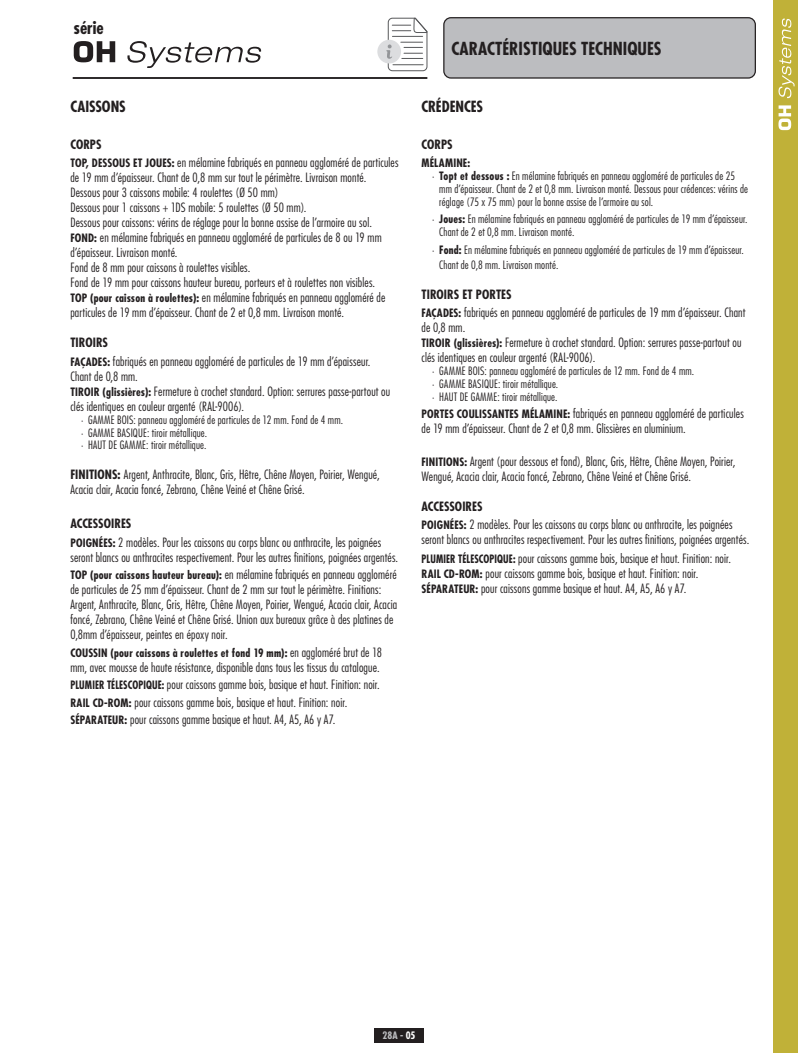
<style>
.page{position:relative;width:798px;height:1053px;background:#fff}
.page>*{position:absolute;margin:0;border:0;box-sizing:border-box;transform-origin:0 0}
.TITOLS_GENERALS_ESP{font:700 condensed 17.5px "Futura Std";color:#231f20}
.Text_Normal{font:700 condensed 15px "Futura Std";letter-spacing:-.005em;color:#231f20}
.Text_Normal-2{font:300 condensed 12.5px/15px "Futura Std";letter-spacing:.01em;color:#231f20}
.Text_Normal-3{font:700 condensed 12.5px "Futura Std";color:#231f20}
.t1{font:300 condensed 11.25px/12.8px "Futura Std";letter-spacing:.015em;color:#231f20}
.Text_Normal-4{font:700 condensed 11.25px "Futura Std";letter-spacing:.01em;color:#231f20}
.t2{font:700 condensed 10px "Futura Std";color:#bcbdc0}
.s1{font-weight:700;font-size:11.25px}
.s2{font-weight:700}
.s3{font-weight:300;font-size:12.5px}
.s4{color:#fff}
</style>
<div class="page">
<div style="left:772px;top:0;width:25px;height:1052px;background:#c0b138"></div>
<svg style="left:778px;top:105px;width:12px;height:25px"></svg>
<svg style="left:778px;top:19px;width:16px;height:79px"></svg>
<hr style="left:73px;top:77px;width:354px;height:2px;background:#231f20">
<svg style="left:74px;top:41px;width:41px;height:21px"></svg>
<svg style="left:127px;top:41px;width:134px;height:27px"></svg>
<div style="left:443px;top:18px;width:312px;height:60px;background:#bcbdc0;border-radius:7px"></div>
<div style="left:443px;top:17px;width:312px;height:62px;border:1px solid #231f20;border-radius:7px"></div>
<div style="left:374px;top:1028px;width:49px;height:14px;background:#231f20"></div>
<div style="left:377px;top:40px;width:24px;height:23px;background:#dcdddf;border-radius:50%"></div>
<svg style="left:386px;top:17px;width:42px;height:55px"></svg>
<hr style="left:392px;top:36px;width:30px;height:1px;background:#57585a">
<hr style="left:393px;top:64px;width:30px;height:1px;background:#57585a">
<h1 class="TITOLS_GENERALS_ESP" style="left:73px;top:17px;width:32px">série</h1>
<p class="Text_Normal" style="left:70px;top:97px;width:57px">CAISSONS</p>
<p class="Text_Normal-3" style="left:70px;top:136px;width:33px">CORPS</p>
<p class="Text_Normal-2" style="left:70px;top:155px;width:329px"><span class="s1">TOP, DESSOUS ET JOUES:</span> en mélamine fabriqués en panneau aggloméré de particules de 19 mm d’épaisseur. Chant de 0,8 mm sur tout le périmètre. Livraison monté.</p>
<p class="Text_Normal-2" style="left:70px;top:185px;width:210px">Dessous pour 3 caissons mobile: 4 roulettes (Ø 50 mm)</p>
<p class="Text_Normal-2" style="left:70px;top:200px;width:237px">Dessous pour 1 caissons + 1DS mobile: 5 roulettes (Ø 50 mm).</p>
<p class="Text_Normal-2" style="left:70px;top:215px;width:303px">Dessous pour caissons: vérins de réglage pour la bonne assise de l’armoire au sol.</p>
<p class="Text_Normal-2" style="left:70px;top:230px;width:313px"><span class="s1">FOND:</span> en mélamine fabriqués en panneau aggloméré de particules de 8 ou 19 mm d’épaisseur. Livraison monté.<br>Fond de 8 mm pour caissons à roulettes visibles.<br>Fond de 19 mm pour caissons hauteur bureau, porteurs et à roulettes non visibles.</p>
<p class="Text_Normal-2" style="left:70px;top:290px;width:316px"><span class="s1">TOP (pour caisson à roulettes):</span> en mélamine fabriqués en panneau aggloméré de particules de 19 mm d’épaisseur. Chant de 2 et 0,8 mm. Livraison monté.</p>
<p class="Text_Normal-3" style="left:70px;top:335px;width:39px">TIROIRS</p>
<p class="Text_Normal-2" style="left:70px;top:354px;width:301px"><span class="s1">FAÇADES:</span> fabriqués en panneau aggloméré de particules de 19 mm d’épaisseur.<br>Chant de 0,8 mm.</p>
<p class="Text_Normal-2" style="left:70px;top:384px;width:321px"><span class="s1">TIROIR (glissières):</span> Fermeture à crochet standard. Option: serrures passe-partout ou clés identiques en couleur argenté (RAL-9006).</p>
<p class="t1" style="left:81px;top:413px;width:263px">∙ GAMME BOIS: panneau aggloméré de particules de 12 mm. Fond de 4 mm.</p>
<p class="t1" style="left:81px;top:426px;width:128px">∙ GAMME BASIQUE: tiroir métallique.</p>
<p class="t1" style="left:81px;top:439px;width:127px">∙ HAUT DE GAMME: tiroir métallique.</p>
<p class="Text_Normal-2" style="left:70px;top:467px;width:310px"><span class="s2">FINITIONS:</span> Argent, Anthracite, Blanc, Gris, Hêtre, Chêne Moyen, Poirier, Wengué,<br>Acacia clair, Acacia foncé, Zebrano, Chêne Veiné et Chêne Grisé.</p>
<p class="Text_Normal-3" style="left:70px;top:515px;width:63px">ACCESSOIRES</p>
<p class="Text_Normal-2" style="left:70px;top:534px;width:329px"><span class="s1">POIGNÉES:</span> 2 modèles. Pour les caissons au corps blanc ou anthracite, les poignées seront blancs ou anthracites respectivement. Pour les autres finitions, poignées argentés.</p>
<p class="Text_Normal-2" style="left:70px;top:567px;width:328px"><span class="s1">TOP (pour caissons hauteur bureau):</span> en mélamine fabriqués en panneau aggloméré de particules de 25 mm d’épaisseur. Chant de 2 mm sur tout le périmètre. Finitions:<br>Argent, Anthracite, Blanc, Gris, Hêtre, Chêne Moyen, Poirier, Wengué, Acacia clair, Acacia foncé, Zebrano, Chêne Veiné et Chêne Grisé. Union aux bureaux grâce à des platines de 0,8mm d’épaisseur, peintes en époxy noir.</p>
<p class="Text_Normal-4" style="left:70px;top:645px;width:313px">COUSSIN (pour caissons à roulettes et fond 19 mm): <span class="s3">en aggloméré brut de 18</span></p>
<p class="Text_Normal-2" style="left:70px;top:659px;width:310px">mm, avec mousse de haute résistance, disponible dans tous les tissus du catalogue.</p>
<p class="Text_Normal-2" style="left:70px;top:677px;width:311px"><span class="s1">PLUMIER TÉLESCOPIQUE:</span> pour caissons gamme bois, basique et haut. Finition: noir.</p>
<p class="Text_Normal-2" style="left:70px;top:694px;width:278px"><span class="s1">RAIL CD-ROM:</span> pour caissons gamme bois, basique et haut. Finition: noir.</p>
<p class="Text_Normal-2" style="left:70px;top:712px;width:266px"><span class="s1">SÉPARATEUR:</span> pour caissons gamme basique et haut. A4, A5, A6 y A7.</p>
<p class="TITOLS_GENERALS_ESP" style="left:451px;top:38px;width:211px">CARACTÉRISTIQUES TECHNIQUES</p>
<p class="Text_Normal" style="left:421px;top:97px;width:63px">CRÉDENCES</p>
<p class="Text_Normal-3" style="left:421px;top:136px;width:33px">CORPS</p>
<p class="Text_Normal-4" style="left:421px;top:156px;width:50px">MÉLAMINE:</p>
<p class="t1" style="left:439px;top:169px;width:310px;text-indent:-7px">∙ <span class="s2">Topt et dessous :</span> En mélamine fabriqués en panneau aggloméré de particules de 25 mm d’épaisseur. Chant de 2 et 0,8 mm. Livraison monté. Dessous pour crédences: vérins de réglage (75 x 75 mm) pour la bonne assise de l’armoire au sol.</p>
<p class="t1" style="left:439px;top:213px;width:310px;text-indent:-7px">∙ <span class="s2">Joues:</span> En mélamine fabriqués en panneau aggloméré de particules de 19 mm d’épaisseur.<br>Chant de 2 et 0,8 mm. Livraison monté.</p>
<p class="t1" style="left:439px;top:242px;width:306px;line-height:15px;text-indent:-7px">∙ <span class="s2">Fond:</span> En mélamine fabriqués en panneau aggloméré de particules de 19 mm d’épaisseur.<br>Chant de 0,8 mm. Livraison monté.</p>
<p class="Text_Normal-3" style="left:421px;top:286px;width:92px">TIROIRS ET PORTES</p>
<p class="Text_Normal-2" style="left:421px;top:305px;width:325px"><span class="s1">FAÇADES:</span> fabriqués en panneau aggloméré de particules de 19 mm d’épaisseur. Chant de 0,8 mm.</p>
<p class="Text_Normal-2" style="left:421px;top:335px;width:321px"><span class="s1">TIROIR (glissières):</span> Fermeture à crochet standard. Option: serrures passe-partout ou clés identiques en couleur argenté (RAL-9006).</p>
<p class="t1" style="left:432px;top:364px;width:263px">∙ GAMME BOIS: panneau aggloméré de particules de 12 mm. Fond de 4 mm.</p>
<p class="t1" style="left:432px;top:377px;width:128px">∙ GAMME BASIQUE: tiroir métallique.</p>
<p class="t1" style="left:432px;top:390px;width:127px">∙ HAUT DE GAMME: tiroir métallique.</p>
<p class="Text_Normal-2" style="left:421px;top:406px;width:324px"><span class="s1">PORTES COULISSANTES MÉLAMINE:</span> fabriqués en panneau aggloméré de particules de 19 mm d’épaisseur. Chant de 2 et 0,8 mm. Glissières en aluminium.</p>
<p class="Text_Normal-2" style="left:421px;top:453px;width:315px"><span class="s1">FINITIONS:</span> Argent (pour dessous et fond), Blanc, Gris, Hêtre, Chêne Moyen, Poirier,<br>Wengué, Acacia clair, Acacia foncé, Zebrano, Chêne Veiné et Chêne Grisé.</p>
<p class="Text_Normal-3" style="left:421px;top:498px;width:63px">ACCESSOIRES</p>
<p class="Text_Normal-2" style="left:421px;top:517px;width:329px"><span class="s1">POIGNÉES:</span> 2 modèles. Pour les caissons au corps blanc ou anthracite, les poignées seront blancs ou anthracites respectivement. Pour les autres finitions, poignées argentés.</p>
<p class="Text_Normal-2" style="left:421px;top:550px;width:311px"><span class="s1">PLUMIER TÉLESCOPIQUE:</span> pour caissons gamme bois, basique et haut. Finition: noir.</p>
<p class="Text_Normal-2" style="left:421px;top:565px;width:278px"><span class="s1">RAIL CD-ROM:</span> pour caissons gamme bois, basique et haut. Finition: noir.</p>
<p class="Text_Normal-2" style="left:421px;top:580px;width:266px"><span class="s1">SÉPARATEUR:</span> pour caissons gamme basique et haut. A4, A5, A6 y A7.</p>
<p class="t2" style="left:382px;top:1029px;width:34px">28A - <span class="s4">05</span></p>
</div>
